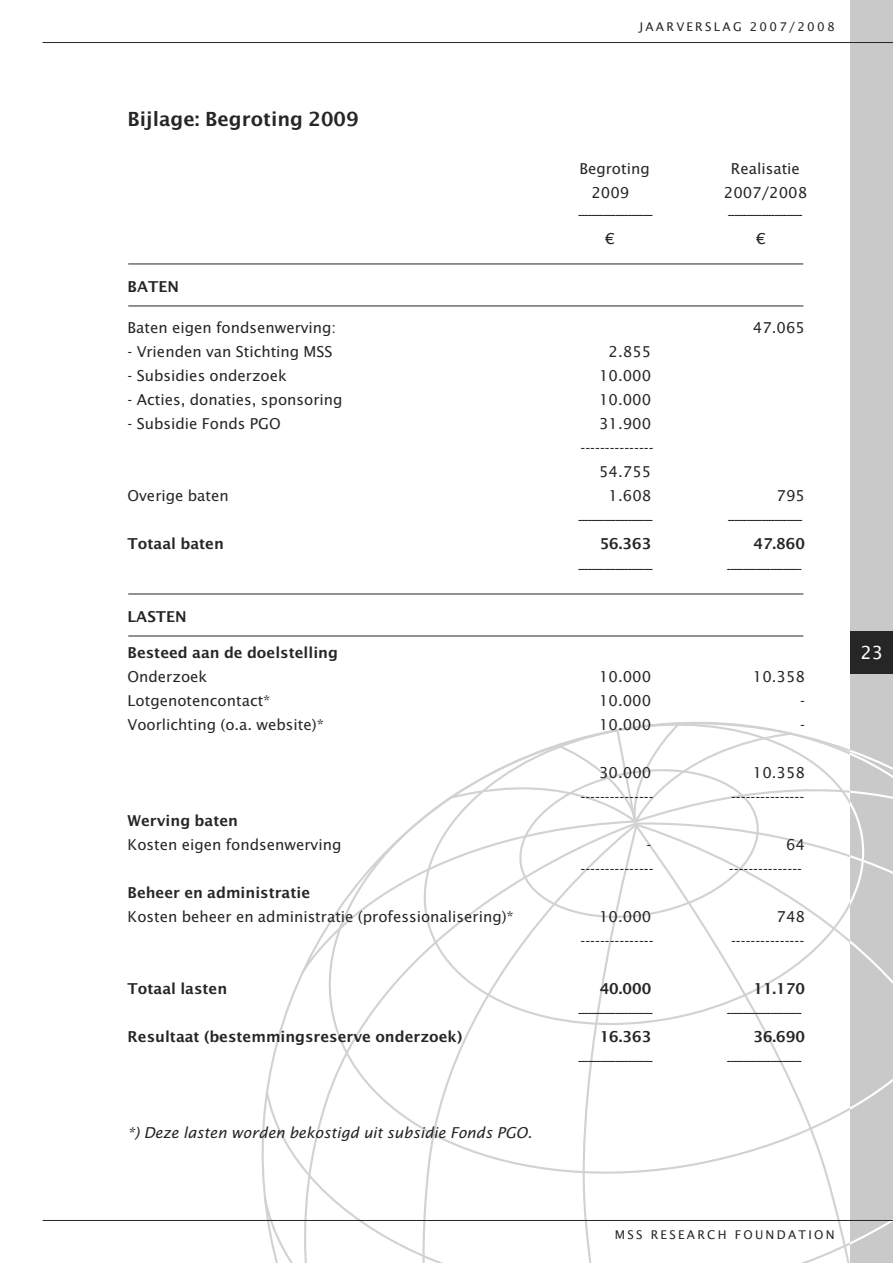
<style>
.page{position:relative;width:893px;height:1263px;background:#fff}
.page>*{position:absolute;margin:0;border:0;box-sizing:border-box;transform-origin:0 0}
.t1{font:600 19.5px "Lucida Sans";color:#272627}
.t2{font:18px "Lucida Sans";color:#fff}
.t3{font:15px/24px "Lucida Sans";color:#272627;text-align:right}
.t4{font:600 15px "Lucida Sans";color:#272627}
.t5{font:italic 15px "Lucida Sans";color:#272627}
.t6{font:12px "Lucida Sans";letter-spacing:.19em;color:#272627}
</style>
<div class="page">
<div style="left:850px;top:0;width:43px;height:1263px;background:#c9c9c9"></div>
<div style="left:850px;top:631px;width:43px;height:43px;background:#272627"></div>
<hr style="left:43px;top:42px;width:850px;height:1px;background:#272627">
<svg style="left:275px;top:975px;width:36px;height:288px"></svg>
<svg style="left:311px;top:722px;width:582px;height:541px"></svg>
<hr style="left:43px;top:1220px;width:850px;height:1px;background:#272627">
<hr style="left:128px;top:264px;width:675px;height:1px;background:#272627">
<hr style="left:128px;top:306px;width:675px;height:1px;background:#272627">
<hr style="left:128px;top:594px;width:675px;height:1px;background:#272627">
<hr style="left:128px;top:636px;width:675px;height:1px;background:#272627">
<p class="t6" style="left:639px;top:19px;width:197px">JAARVERSLAG 2007/2008</p>
<h1 class="t1" style="left:128px;top:107px;width:232px">Bijlage: Begroting 2009</h1>
<p class="t3" style="left:579px;top:156px;width:72px">Begroting</p>
<p class="t3" style="left:731px;top:156px;width:71px">Realisatie</p>
<p class="t3" style="left:591px;top:180px;width:39px">2009</p>
<p class="t3" style="left:724px;top:180px;width:85px">2007/2008</p>
<p class="t3" style="left:578px;top:203px;width:77px">------------------------</p>
<p class="t3" style="left:727px;top:203px;width:77px">------------------------</p>
<p class="t3" style="left:606px;top:227px;width:11px">€</p>
<p class="t3" style="left:756px;top:227px;width:11px">€</p>
<p class="t4" style="left:128px;top:278px;width:53px">BATEN</p>
<p class="t3" style="left:128px;top:315px;width:210px">Baten eigen fondsenwerving:</p>
<p class="t3" style="left:753px;top:315px;width:54px">47.065</p>
<p class="t3" style="left:128px;top:339px;width:207px">- Vrienden van Stichting MSS</p>
<p class="t3" style="left:609px;top:339px;width:44px">2.855</p>
<p class="t3" style="left:128px;top:363px;width:161px">- Subsidies onderzoek</p>
<p class="t3" style="left:599px;top:363px;width:54px">10.000</p>
<p class="t3" style="left:128px;top:387px;width:216px">- Acties, donaties, sponsoring</p>
<p class="t3" style="left:599px;top:387px;width:54px">10.000</p>
<p class="t3" style="left:128px;top:411px;width:155px">- Subsidie Fonds PGO</p>
<p class="t3" style="left:580px;top:411px;width:75px">31.900 ---------------<br>54.755</p>
<p class="t3" style="left:128px;top:483px;width:103px">Overige baten</p>
<p class="t3" style="left:609px;top:483px;width:44px">1.608</p>
<p class="t3" style="left:776px;top:483px;width:30px">795</p>
<p class="t3" style="left:578px;top:507px;width:77px">------------------------</p>
<p class="t3" style="left:727px;top:507px;width:77px">------------------------</p>
<p class="t4" style="left:128px;top:535px;width:98px">Totaal baten</p>
<p class="t4" style="left:600px;top:535px;width:53px">56.363</p>
<p class="t4" style="left:753px;top:535px;width:53px">47.860</p>
<p class="t3" style="left:578px;top:557px;width:77px">------------------------</p>
<p class="t3" style="left:727px;top:557px;width:77px">------------------------</p>
<p class="t4" style="left:128px;top:608px;width:61px">LASTEN</p>
<p class="t4" style="left:128px;top:644px;width:212px">Besteed aan de doelstelling</p>
<p class="t3" style="left:128px;top:665px;width:81px">Onderzoek</p>
<p class="t3" style="left:599px;top:665px;width:54px">10.000</p>
<p class="t3" style="left:753px;top:665px;width:54px">10.358</p>
<p class="t3" style="left:128px;top:689px;width:144px">Lotgenotencontact*</p>
<p class="t3" style="left:599px;top:689px;width:54px">10.000</p>
<p class="t3" style="left:800px;top:689px;width:6px">-</p>
<p class="t3" style="left:128px;top:713px;width:198px">Voorlichting (o.a. website)*</p>
<p class="t3" style="left:599px;top:713px;width:54px">10.000</p>
<p class="t3" style="left:800px;top:713px;width:6px">-</p>
<p class="t3" style="left:599px;top:761px;width:54px">30.000</p>
<p class="t3" style="left:753px;top:761px;width:54px">10.358</p>
<p class="t3" style="left:580px;top:785px;width:75px">---------------</p>
<p class="t3" style="left:731px;top:785px;width:75px">---------------</p>
<p class="t4" style="left:128px;top:812px;width:112px">Werving baten</p>
<p class="t3" style="left:128px;top:833px;width:215px">Kosten eigen fondsenwerving</p>
<p class="t3" style="left:646px;top:833px;width:6px">-</p>
<p class="t3" style="left:786px;top:833px;width:20px">64</p>
<p class="t3" style="left:580px;top:857px;width:75px">---------------</p>
<p class="t3" style="left:729px;top:857px;width:75px">---------------</p>
<p class="t4" style="left:128px;top:884px;width:184px">Beheer en administratie</p>
<p class="t3" style="left:128px;top:905px;width:388px">Kosten beheer en administratie (professionalisering)*</p>
<p class="t3" style="left:599px;top:905px;width:54px">10.000</p>
<p class="t3" style="left:777px;top:905px;width:30px">748</p>
<p class="t3" style="left:580px;top:929px;width:75px">---------------</p>
<p class="t3" style="left:731px;top:929px;width:75px">---------------</p>
<p class="t4" style="left:128px;top:980px;width:101px">Totaal lasten</p>
<p class="t4" style="left:600px;top:980px;width:53px">40.000</p>
<p class="t4" style="left:753px;top:980px;width:53px">11.170</p>
<p class="t3" style="left:578px;top:1001px;width:77px">------------------------</p>
<p class="t3" style="left:727px;top:1001px;width:77px">------------------------</p>
<p class="t4" style="left:128px;top:1028px;width:336px">Resultaat (bestemmingsreserve onderzoek)</p>
<p class="t4" style="left:600px;top:1028px;width:53px">16.363</p>
<p class="t4" style="left:753px;top:1028px;width:53px">36.690</p>
<p class="t3" style="left:578px;top:1049px;width:77px">------------------------</p>
<p class="t3" style="left:727px;top:1049px;width:77px">------------------------</p>
<p class="t5" style="left:128px;top:1124px;width:406px">*) Deze lasten worden bekostigd uit subsidie Fonds PGO.</p>
<p class="t2" style="left:860px;top:642px;width:24px">23</p>
<p class="t6" style="left:615px;top:1228px;width:221px">MSS RESEARCH FOUNDATION</p>
</div>
